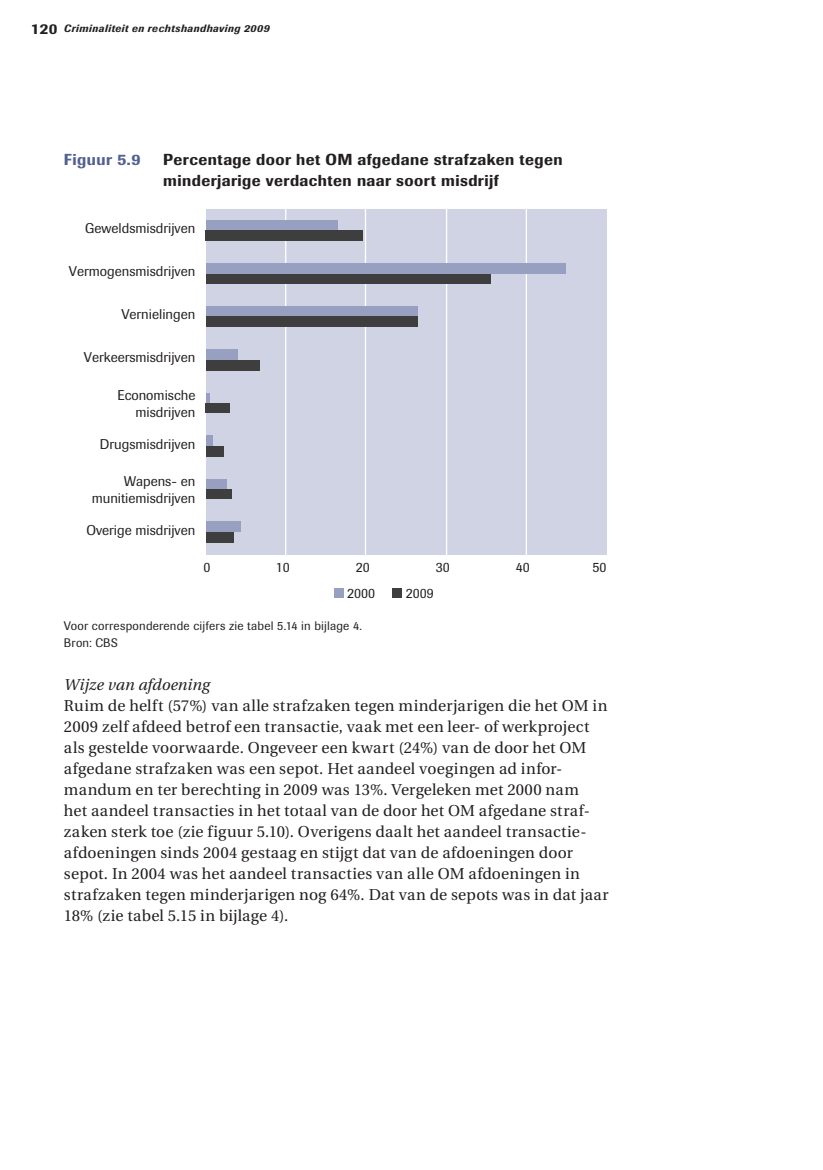
<style>
.page{position:relative;width:823px;height:1170px;background:#fff}
.page>*{position:absolute;margin:0;border:0;box-sizing:border-box;transform-origin:0 0}
.t1{font:15.75px/21px "Utopia";letter-spacing:.015em;color:#231f20}
.t2{font:500 15.75px/21px "Imago";letter-spacing:.03em;color:#231f20}
.t3{font:italic 15.75px "Utopia";letter-spacing:.005em;color:#231f20}
.t4{font:500 15.75px "Imago";letter-spacing:.025em;color:#536192}
.t5{font:14px/16.8px "Supersonic TBSK";color:#231f20;text-align:right}
.t6{font:12.25px/17.5px "Supersonic BSK";letter-spacing:.015em;color:#231f20}
.t7{font:italic 500 10.5px "Imago";letter-spacing:.045em;color:#231f20}
.s1{font-style:normal;font-size:14.88px}
</style>
<div class="page">
<div style="left:334px;top:588px;width:9px;height:10px;background:#98a0c2"></div>
<div style="left:392px;top:588px;width:10px;height:10px;background:#3e3e3f"></div>
<div style="left:206px;top:209px;width:400px;height:345px;background:#d0d3e4"></div>
<hr style="left:285px;top:209px;width:1px;height:345px;background:#fff">
<hr style="left:365px;top:209px;width:1px;height:345px;background:#fff">
<hr style="left:446px;top:209px;width:1px;height:345px;background:#fff">
<hr style="left:525px;top:209px;width:2px;height:345px;background:#fff">
<div style="left:206px;top:220px;width:131px;height:10px;background:#98a0c2"></div>
<div style="left:206px;top:263px;width:359px;height:11px;background:#98a0c2"></div>
<div style="left:206px;top:306px;width:211px;height:10px;background:#98a0c2"></div>
<div style="left:206px;top:349px;width:31px;height:11px;background:#98a0c2"></div>
<hr style="left:206px;top:393px;width:4px;height:10px;background:#98a0c2">
<div style="left:206px;top:435px;width:6px;height:11px;background:#98a0c2"></div>
<div style="left:206px;top:479px;width:20px;height:10px;background:#98a0c2"></div>
<div style="left:206px;top:521px;width:34px;height:11px;background:#98a0c2"></div>
<div style="left:206px;top:230px;width:157px;height:11px;background:#3e3e3f"></div>
<div style="left:206px;top:274px;width:284px;height:10px;background:#3e3e3f"></div>
<div style="left:206px;top:316px;width:211px;height:11px;background:#3e3e3f"></div>
<div style="left:206px;top:360px;width:53px;height:11px;background:#3e3e3f"></div>
<div style="left:206px;top:403px;width:24px;height:10px;background:#3e3e3f"></div>
<div style="left:206px;top:446px;width:17px;height:11px;background:#3e3e3f"></div>
<div style="left:206px;top:489px;width:25px;height:10px;background:#3e3e3f"></div>
<div style="left:206px;top:532px;width:28px;height:11px;background:#3e3e3f"></div>
<p class="t7" style="left:31px;top:22px;width:240px"><span class="s1">120</span> Criminaliteit en rechtshandhaving 2009</p>
<p class="t4" style="left:64px;top:149px;width:78px">Figuur 5.9</p>
<p class="t2" style="left:163px;top:148px;width:401px">Percentage door het OM afgedane strafzaken tegen minderjarige verdachten naar soort misdrijf</p>
<p class="t5" style="left:85px;top:220px;width:111px">Geweldsmisdrijven</p>
<p class="t5" style="left:69px;top:263px;width:128px">Vermogensmisdrijven</p>
<p class="t5" style="left:121px;top:306px;width:75px">Vernielingen</p>
<p class="t5" style="left:84px;top:349px;width:113px">Verkeersmisdrijven</p>
<p class="t5" style="left:117px;top:386px;width:79px">Economische misdrijven</p>
<p class="t5" style="left:100px;top:435px;width:97px">Drugsmisdrijven</p>
<p class="t5" style="left:92px;top:473px;width:105px">Wapens- en munitiemisdrijven</p>
<p class="t5" style="left:86px;top:521px;width:110px">Overige misdrijven</p>
<p class="t5" style="left:203px;top:558px;width:8px">0</p>
<p class="t5" style="left:276px;top:558px;width:15px">10</p>
<p class="t5" style="left:356px;top:558px;width:15px">20</p>
<p class="t5" style="left:435px;top:558px;width:15px">30</p>
<p class="t5" style="left:515px;top:558px;width:15px">40</p>
<p class="t5" style="left:592px;top:558px;width:15px">50</p>
<p class="t5" style="left:347px;top:585px;width:29px">2000</p>
<p class="t5" style="left:406px;top:585px;width:29px">2009</p>
<p class="t6" style="left:64px;top:616px;width:299px">Voor corresponderende cijfers zie tabel 5.14 in bijlage 4.<br>Bron: CBS</p>
<p class="t3" style="left:64px;top:675px;width:147px">Wijze van afdoening</p>
<p class="t1" style="left:64px;top:695px;width:546px">Ruim de helft (57%) van alle strafzaken tegen minderjarigen die het OM in 2009 zelf afdeed betrof een transactie, vaak met een leer- of werk project als gestelde voorwaarde. Ongeveer een kwart (24%) van de door het OM afgedane strafzaken was een sepot. Het aandeel voegingen ad infor&shy;mandum en ter berechting in 2009 was 13%. Vergeleken met 2000 nam<br>het aandeel transacties in het totaal van de door het OM afgedane straf&shy;zaken sterk toe (zie figuur 5.10). Overigens daalt het aandeel transactie&shy;afdoeningen sinds 2004 gestaag en stijgt dat van de afdoeningen door sepot. In 2004 was het aandeel transacties van alle OM afdoeningen in straf zaken tegen minderjarigen nog 64%. Dat van de sepots was in dat jaar 18% (zie tabel 5.15 in bijlage 4).</p>
</div>
